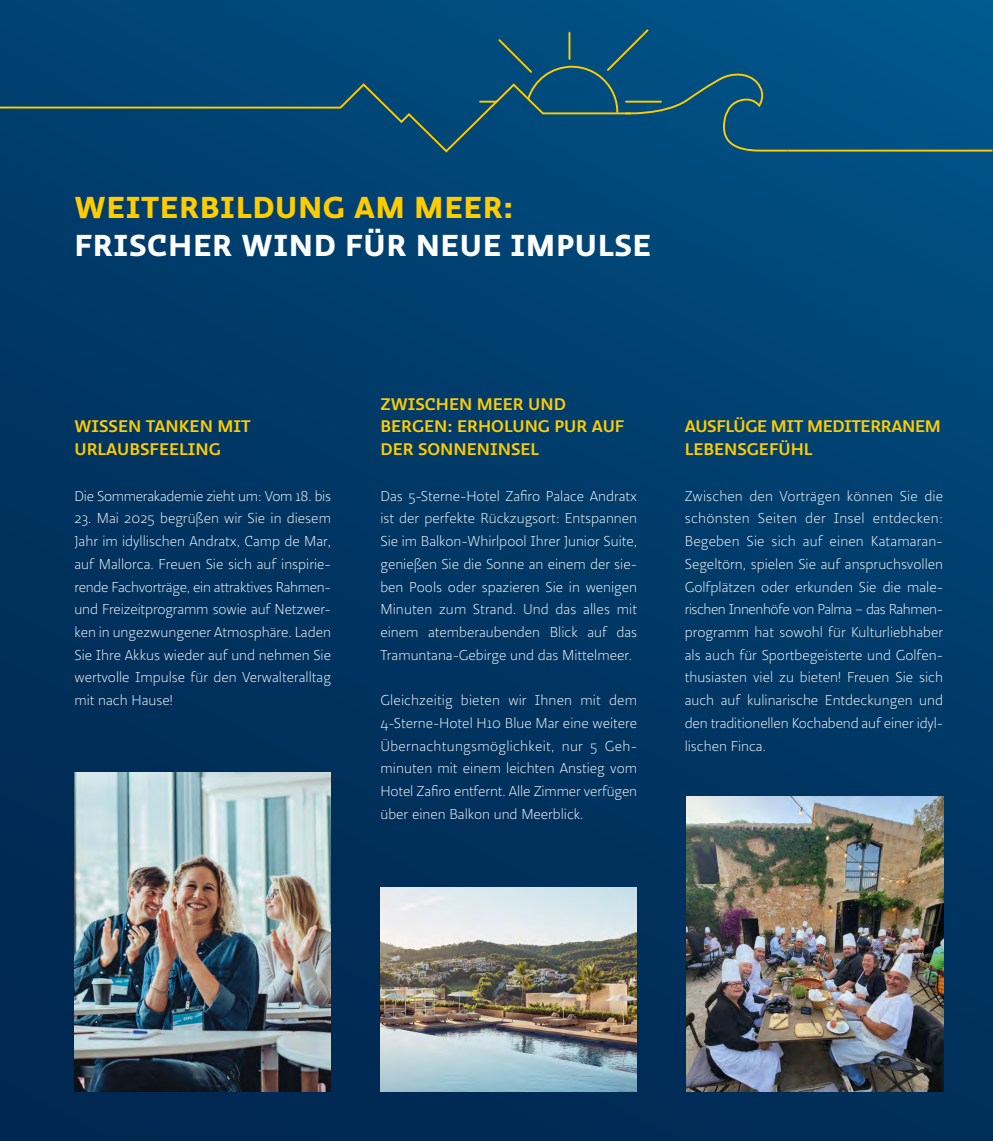
<style>
.page{position:relative;width:993px;height:1141px;background:#fff}
.page>*{position:absolute;margin:0;border:0;box-sizing:border-box;transform-origin:0 0}
.t1{font:700 31.5px "Ratio";letter-spacing:.02em;color:#fff}
.t2{font:700 31.5px "Ratio";letter-spacing:.02em;color:#fc0}
.t3{font:500 17.5px/22.8px "Ratio";color:#fc0}
.t4{font:500 17.5px/22.8px "Ratio";letter-spacing:-.02em;color:#fc0}
.t5{font:300 14.88px/22.8px "Ratio";color:#fff;text-align:justify}
.t6{font:300 14.88px "Ratio";letter-spacing:-.02em;color:#fff}
</style>
<div class="page">
<div style="left:0;top:0;width:992px;height:1141px;background:linear-gradient(to bottom,#004d7f,#012750)"></div>
<hr style="left:787px;top:150px;width:205px;height:2px;background:#fc0">
<img style="left:686px;top:796px;width:256px;height:295px">
<img style="left:74px;top:773px;width:257px;height:318px">
<img style="left:380px;top:887px;width:256px;height:204px">
<div style="left:0;top:82px;width:632px;height:72px;background:#004373"></div>
<div style="left:480px;top:28px;width:309px;height:125px;background:#004d7f"></div>
<h1 class="t2" style="left:74px;top:188px;width:440px">WEITERBILDUNG AM MEER:</h1>
<h1 class="t1" style="left:74px;top:226px;width:578px">FRISCHER WIND FÜR NEUE IMPULSE</h1>
<p class="t3" style="left:74px;top:415px;width:177px">WISSEN TANKEN MIT<br>URLAUBSFEELING</p>
<p class="t6" style="left:74px;top:488px;width:258px">Die Sommerakademie zieht um: Vom 18. bis</p>
<p class="t5" style="left:74px;top:507px;width:258px">23. Mai 2025 begrüßen wir Sie in diesem Jahr im idyllischen Andratx, Camp de Mar, auf Mallorca. Freuen Sie sich auf inspirie&shy;rende Fachvorträge, ein attraktives Rahmen&shy;und Freizeitprogramm sowie auf Netzwer&shy;ken in ungezwungener Atmosphäre. Laden Sie Ihre Akkus wieder auf und nehmen Sie wertvolle Impulse für den Verwalteralltag mit nach Hause!</p>
<p class="t3" style="left:380px;top:392px;width:245px">ZWISCHEN MEER UND<br>BERGEN: ERHOLUNG PUR AUF<br>DER SONNENINSEL</p>
<p class="t5" style="left:380px;top:485px;width:258px">Das 5-Sterne-Hotel Zafiro Palace Andratx ist der perfekte Rückzugsort: Entspannen Sie im Balkon-Whirlpool Ihrer Junior Suite, genießen Sie die Sonne an einem der sie&shy;ben Pools oder spazieren Sie in wenigen Minuten zum Strand. Und das alles mit einem atemberaubenden Blick auf das Tramuntana-Gebirge und das Mittelmeer.</p>
<p class="t5" style="left:380px;top:689px;width:258px;text-align:left">Gleichzeitig bieten wir Ihnen mit dem 4-Sterne-Hotel H10 Blue Mar eine weitere Übernachtungsmöglichkeit, nur 5 Geh&shy;minuten mit einem leichten Anstieg vom Hotel Zafiro entfernt. Alle Zimmer verfügen über einen Balkon und Meerblick.</p>
<p class="t4" style="left:684px;top:415px;width:257px">AUSFLÜGE MIT MEDITERRANEM<br>LEBENSGEFÜHL</p>
<p class="t5" style="left:684px;top:485px;width:260px;text-align:left">Zwischen den Vorträgen können Sie die schönsten Seiten der Insel entdecken:<br>Begeben Sie sich auf einen Katamaran-Segeltörn, spielen Sie auf anspruchsvollen Golfplätzen oder erkunden Sie die male&shy;rischen Innenhöfe von Palma – das Rahmen&shy;programm hat sowohl für Kulturliebhaber als auch für Sportbegeisterte und Golfen&shy;thusiasten viel zu bieten! Freuen Sie sich auch auf kulinarische Entdeckungen und den traditionellen Kochabend auf einer idyl&shy;lischen Finca.</p>
</div>
